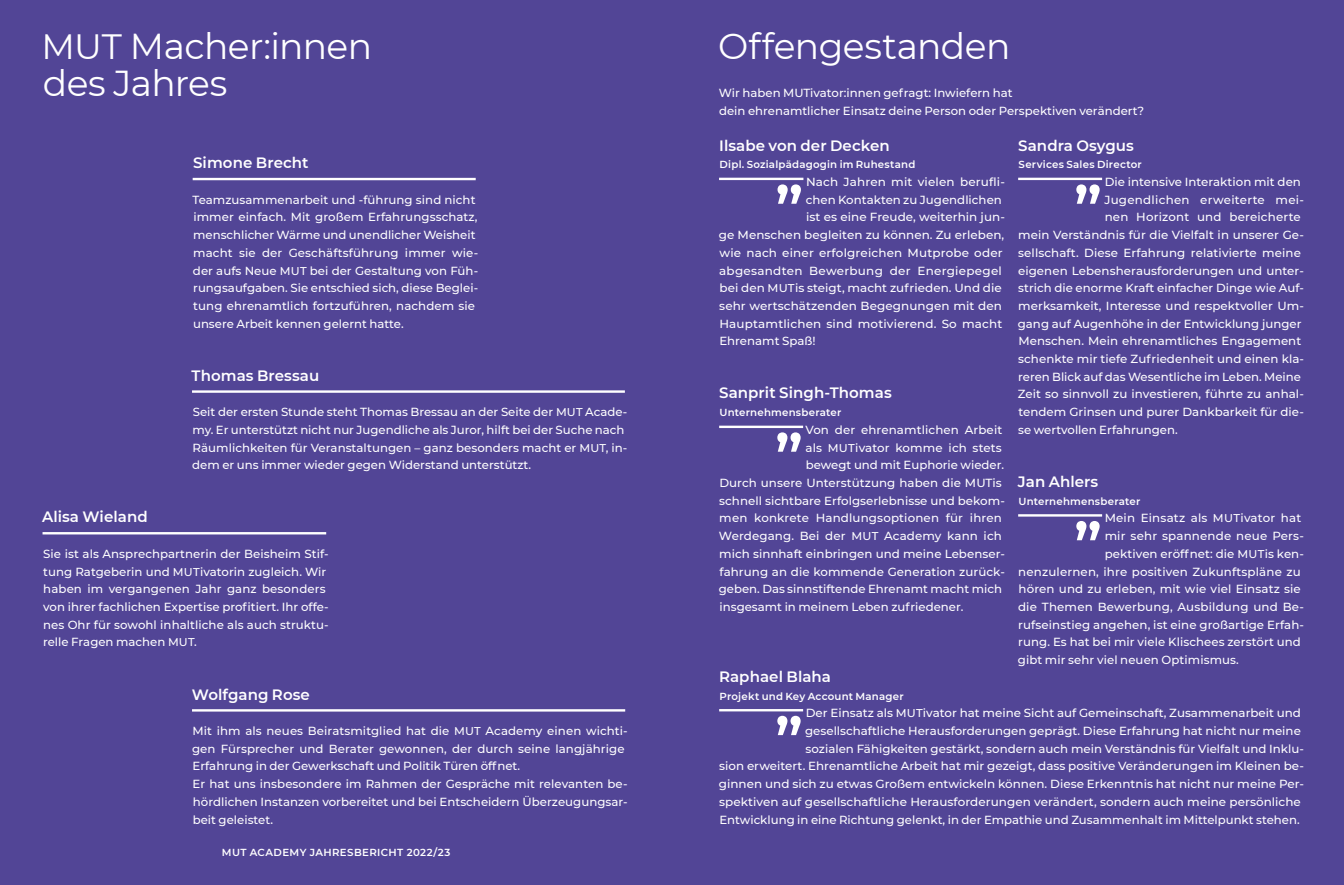
<style>
.page{position:relative;width:1344px;height:885px;background:#fff}
.page>*{position:absolute;margin:0;border:0;box-sizing:border-box;transform-origin:0 0}
.t1{font:600 62.25px "Montserrat";color:#fff}
.t2{font:36px/37.5px "Montserrat";letter-spacing:-.015em;color:#fff}
.t3{font:600 15px "Montserrat";letter-spacing:.005em;color:#fff}
.t4{font:500 11.7px/17.7px "Montserrat";letter-spacing:.005em;color:#fff}
.t5{font:500 11.7px "Montserrat";letter-spacing:.025em;color:#fff}
.t6{font:600 10.2px "Montserrat";letter-spacing:.02em;color:#fff}
.t7{font:600 10.2px "Montserrat";letter-spacing:.04em;color:#fff}
.s1{font-size:35.1px}
.s2{font-size:11.25px}
</style>
<div class="page">
<div style="left:0;top:0;width:1344px;height:884px;background:#524596"></div>
<hr style="left:719px;top:178px;width:84px;height:2px;background:#fff">
<hr style="left:1018px;top:514px;width:84px;height:2px;background:#fff">
<hr style="left:1018px;top:178px;width:84px;height:2px;background:#fff">
<hr style="left:719px;top:425px;width:84px;height:3px;background:#fff">
<hr style="left:719px;top:709px;width:84px;height:2px;background:#fff">
<hr style="left:192px;top:709px;width:433px;height:2px;background:#fff">
<hr style="left:193px;top:178px;width:283px;height:2px;background:#fff">
<hr style="left:192px;top:390px;width:433px;height:3px;background:#fff">
<hr style="left:43px;top:532px;width:283px;height:2px;background:#fff">
<h2 class="t2" style="left:41px;top:26px;width:332px"><span class="s1">MUT</span> Macher:innen des Jahres</h2>
<p class="t3" style="left:193px;top:152px;width:117px">Simone Brecht</p>
<p class="t4" style="left:192px;top:190px;width:287px">Teamzusammenarbeit und -führung sind nicht immer einfach. Mit großem Erfahrungsschatz, menschlicher Wärme und unendlicher Weisheit macht sie der Geschäftsführung immer wie&shy;der aufs Neue <span class="s2">MUT</span> bei der Gestaltung von Füh&shy;rungsaufgaben. Sie entschied sich, diese Beglei&shy;tung ehrenamtlich fortzuführen, nachdem sie unsere Arbeit kennen gelernt hatte.</p>
<p class="t3" style="left:192px;top:365px;width:129px">Thomas Bressau</p>
<p class="t4" style="left:192px;top:402px;width:436px">Seit der ersten Stunde steht Thomas Bressau an der Seite der <span class="s2">MUT</span> Acade&shy;my. Er unterstützt nicht nur Jugendliche als Juror, hilft bei der Suche nach Räumlichkeiten für Veranstaltungen – ganz besonders macht er <span class="s2">MUT</span>, in&shy;dem er uns immer wieder gegen Widerstand unterstützt.</p>
<p class="t3" style="left:42px;top:506px;width:107px">Alisa Wieland</p>
<p class="t4" style="left:43px;top:544px;width:287px">Sie ist als Ansprechpartnerin der Beisheim Stif&shy;tung Ratgeberin und <span class="s2">MUT</span>ivatorin zugleich. Wir haben im vergangenen Jahr ganz besonders von ihrer fachlichen Expertise profitiert. Ihr offe&shy;nes Ohr für sowohl inhaltliche als auch struktu&shy;relle Fragen machen <span class="s2">MUT</span>.</p>
<p class="t3" style="left:192px;top:683px;width:119px">Wolfgang Rose</p>
<p class="t4" style="left:192px;top:721px;width:437px">Mit ihm als neues Beiratsmitglied hat die <span class="s2">MUT</span> Academy einen wichti&shy;gen Fürsprecher und Berater gewonnen, der durch seine langjährige Erfahrung in der Gewerkschaft und Politik Türen öffnet.<br>Er hat uns insbesondere im Rahmen der Gespräche mit relevanten be&shy;hördlichen Instanzen vorbereitet und bei Entscheidern Überzeugungsar&shy;beit geleistet.</p>
<p class="t7" style="left:222px;top:844px;width:230px">MUT ACADEMY JAHRESBERICHT 2022/23</p>
<h2 class="t2" style="left:718px;top:26px;width:294px">Offengestanden</h2>
<p class="t4" style="left:719px;top:84px;width:427px">Wir haben MUTivator:innen gefragt: Inwiefern hat<br>dein ehrenamtlicher Einsatz deine Person oder Perspektiven verändert?</p>
<p class="t3" style="left:719px;top:134px;width:172px">Ilsabe von der Decken</p>
<p class="t6" style="left:719px;top:157px;width:197px">Dipl. Sozialpädagogin im Ruhestand</p>
<h1 class="t1" style="left:775px;top:128px;width:30px">„</h1>
<p class="t4" style="left:806px;top:172px;width:200px">Nach Jahren mit vielen berufli-</p>
<p class="t4" style="left:806px;top:190px;width:198px">chen Kontakten zu Jugendlichen</p>
<p class="t4" style="left:806px;top:208px;width:200px">ist es eine Freude, weiterhin jun-</p>
<p class="t4" style="left:719px;top:225px;width:287px">ge Menschen begleiten zu können. Zu erleben,</p>
<p class="t4" style="left:719px;top:243px;width:285px">wie nach einer erfolgreichen Mutprobe oder</p>
<p class="t5" style="left:719px;top:262px;width:284px">abgesandten Bewerbung der Energiepegel</p>
<p class="t4" style="left:719px;top:279px;width:284px">bei den <span class="s2">MUT</span>is steigt, macht zufrieden. Und die</p>
<p class="t4" style="left:719px;top:296px;width:284px">sehr wertschätzenden Begegnungen mit den</p>
<p class="t4" style="left:719px;top:314px;width:284px">Hauptamtlichen sind motivierend. So macht</p>
<p class="t4" style="left:719px;top:332px;width:98px">Ehrenamt Spaß!</p>
<p class="t3" style="left:719px;top:382px;width:174px">Sanprit Singh-Thomas</p>
<p class="t6" style="left:719px;top:405px;width:123px">Unternehmensberater</p>
<h1 class="t1" style="left:775px;top:376px;width:30px">„</h1>
<p class="t4" style="left:805px;top:420px;width:198px">Von der ehrenamtlichen Arbeit</p>
<p class="t4" style="left:805px;top:438px;width:198px">als <span class="s2">MUT</span>ivator komme ich stets</p>
<p class="t4" style="left:806px;top:456px;width:200px">bewegt und mit Euphorie wieder.</p>
<p class="t4" style="left:719px;top:473px;width:284px">Durch unsere Unterstützung haben die MUTis</p>
<p class="t4" style="left:719px;top:491px;width:287px">schnell sichtbare Erfolgserlebnisse und bekom-</p>
<p class="t4" style="left:719px;top:509px;width:284px">men konkrete Handlungsoptionen für ihren</p>
<p class="t4" style="left:719px;top:526px;width:284px">Werdegang. Bei der <span class="s2">MUT</span> Academy kann ich</p>
<p class="t4" style="left:719px;top:544px;width:287px">mich sinnhaft einbringen und meine Lebenser-</p>
<p class="t4" style="left:719px;top:562px;width:287px">fahrung an die kommende Generation zurück-</p>
<p class="t4" style="left:719px;top:579px;width:285px">geben. Das sinnstiftende Ehrenamt macht mich</p>
<p class="t4" style="left:719px;top:597px;width:245px">insgesamt in meinem Leben zufriedener.</p>
<p class="t3" style="left:1018px;top:134px;width:117px">Sandra Osygus</p>
<p class="t6" style="left:1018px;top:157px;width:125px">Services Sales Director</p>
<h1 class="t1" style="left:1073px;top:128px;width:30px">„</h1>
<p class="t4" style="left:1104px;top:172px;width:198px">Die intensive Interaktion mit den</p>
<p class="t5" style="left:1104px;top:191px;width:201px">Jugendlichen erweiterte mei-</p>
<p class="t4" style="left:1104px;top:208px;width:198px">nen Horizont und bereicherte</p>
<p class="t4" style="left:1018px;top:225px;width:287px">mein Verständnis für die Vielfalt in unserer Ge-</p>
<p class="t4" style="left:1018px;top:243px;width:284px">sellschaft. Diese Erfahrung relativierte meine</p>
<p class="t4" style="left:1018px;top:261px;width:287px">eigenen Lebensherausforderungen und unter-</p>
<p class="t4" style="left:1018px;top:279px;width:287px">strich die enorme Kraft einfacher Dinge wie Auf-</p>
<p class="t4" style="left:1018px;top:296px;width:287px">merksamkeit, Interesse und respektvoller Um-</p>
<p class="t4" style="left:1018px;top:314px;width:285px">gang auf Augenhöhe in der Entwicklung junger</p>
<p class="t4" style="left:1018px;top:332px;width:284px">Menschen. Mein ehrenamtliches Engagement</p>
<p class="t4" style="left:1018px;top:349px;width:287px">schenkte mir tiefe Zufriedenheit und einen kla-</p>
<p class="t4" style="left:1018px;top:367px;width:284px">reren Blick auf das Wesentliche im Leben. Meine</p>
<p class="t4" style="left:1018px;top:385px;width:288px">Zeit so sinnvoll zu investieren, führte zu anhal-</p>
<p class="t4" style="left:1018px;top:402px;width:287px">tendem Grinsen und purer Dankbarkeit für die-</p>
<p class="t4" style="left:1018px;top:420px;width:161px">se wertvollen Erfahrungen.</p>
<p class="t3" style="left:1018px;top:471px;width:82px">Jan Ahlers</p>
<p class="t6" style="left:1018px;top:494px;width:123px">Unternehmensberater</p>
<h1 class="t1" style="left:1073px;top:464px;width:30px">„</h1>
<p class="t4" style="left:1104px;top:509px;width:198px">Mein Einsatz als <span class="s2">MUT</span>ivator hat</p>
<p class="t4" style="left:1104px;top:526px;width:201px">mir sehr spannende neue Pers-</p>
<p class="t4" style="left:1104px;top:544px;width:201px">pektiven eröffnet: die <span class="s2">MUT</span>is ken-</p>
<p class="t4" style="left:1018px;top:562px;width:284px">nenzulernen, ihre positiven Zukunftspläne zu</p>
<p class="t4" style="left:1018px;top:579px;width:284px">hören und zu erleben, mit wie viel Einsatz sie</p>
<p class="t4" style="left:1018px;top:597px;width:287px">die Themen Bewerbung, Ausbildung und Be-</p>
<p class="t4" style="left:1018px;top:615px;width:287px">rufseinstieg angehen, ist eine großartige Erfah-</p>
<p class="t4" style="left:1018px;top:633px;width:284px">rung. Es hat bei mir viele Klischees zerstört und</p>
<p class="t4" style="left:1018px;top:650px;width:222px">gibt mir sehr viel neuen Optimismus.</p>
<p class="t3" style="left:719px;top:665px;width:113px">Raphael Blaha</p>
<p class="t6" style="left:719px;top:688px;width:186px">Projekt und Key Account Manager</p>
<h1 class="t1" style="left:775px;top:659px;width:30px">„</h1>
<p class="t4" style="left:805px;top:703px;width:497px">Der Einsatz als <span class="s2">MUT</span>ivator hat meine Sicht auf Gemeinschaft, Zusammenarbeit und</p>
<p class="t4" style="left:805px;top:721px;width:497px">gesellschaftliche Herausforderungen geprägt. Diese Erfahrung hat nicht nur meine</p>
<p class="t4" style="left:805px;top:739px;width:500px">sozialen Fähigkeiten gestärkt, sondern auch mein Verständnis für Vielfalt und Inklu-</p>
<p class="t4" style="left:719px;top:756px;width:586px">sion erweitert. Ehrenamtliche Arbeit hat mir gezeigt, dass positive Veränderungen im Kleinen be-</p>
<p class="t4" style="left:719px;top:774px;width:587px">ginnen und sich zu etwas Großem entwickeln können. Diese Erkenntnis hat nicht nur meine Per-</p>
<p class="t4" style="left:719px;top:792px;width:583px">spektiven auf gesellschaftliche Herausforderungen verändert, sondern auch meine persönliche</p>
<p class="t4" style="left:719px;top:810px;width:582px">Entwicklung in eine Richtung gelenkt, in der Empathie und Zusammenhalt im Mittelpunkt stehen.</p>
</div>
